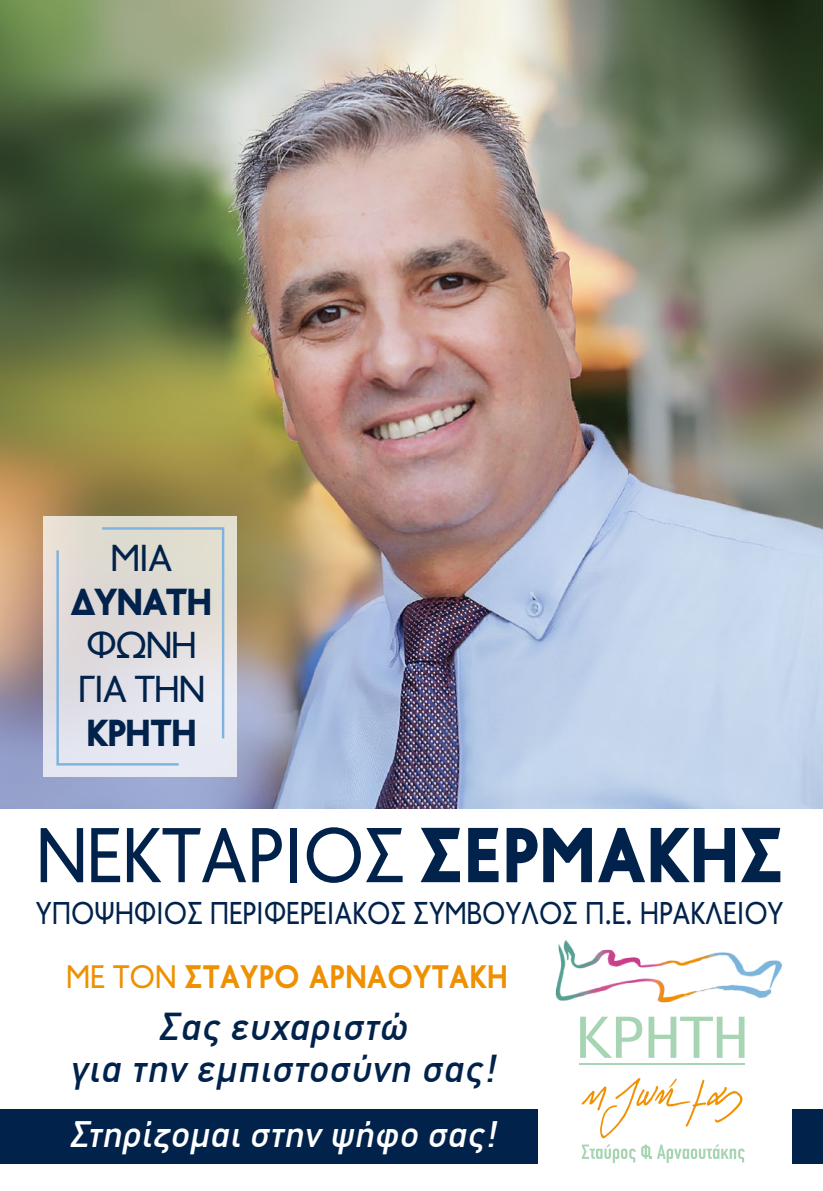
<style>
.page{position:relative;width:823px;height:1191px;background:#fff}
.page>*{position:absolute;margin:0;border:0;box-sizing:border-box;transform-origin:0 0}
.t1{font:78.6px "PF Transport";letter-spacing:.01em;color:#00224b;scale:.93 1}
.t2{font:italic 500 38px/42px "DIN Greek";color:#00224b;text-align:center}
.t3{font:38px/43.6px "PF Transport";letter-spacing:-.025em;color:#00224b}
.t4{font:900 38px "PF Transport";letter-spacing:-.025em;color:#00224b}
.t5{font:italic 500 36px "DIN Greek";color:#fff}
.t6{font:700 33px "PF Transport";letter-spacing:.01em;color:#ee9000;scale:.93 1}
.t7{font:32px "PF Transport";letter-spacing:.01em;color:#00224b;scale:.87 1}
.s1{font-weight:900}
.s2{font-weight:400}
</style>
<div class="page">
<div style="left:0;top:1109px;width:822px;height:55px;background:#00224b"></div>
<img style="left:0;top:0;width:822px;height:808px">
<div style="left:44px;top:516px;width:193px;height:260px;background:linear-gradient(to bottom,#e7ddcd,#e4e6f4)"></div>
<svg style="left:55px;top:526px;width:170px;height:240px;background:#e0dedf"></svg>
<div style="left:538px;top:934px;width:253px;height:247px;background:#fff"></div>
<svg style="left:582px;top:1144px;width:162px;height:19px"></svg>
<svg style="left:581px;top:1078px;width:161px;height:60px"></svg>
<svg style="left:580px;top:1016px;width:62px;height:41px"></svg>
<svg style="left:648px;top:1016px;width:96px;height:41px"></svg>
<hr style="left:579px;top:1063px;width:165px;height:2px;background:#a8d4b1">
<img style="left:555px;top:940px;width:227px;height:63px">
<p class="t3" style="left:111px;top:536px;width:63px">ΜΙΑ</p>
<p class="t4" style="left:71px;top:580px;width:143px">ΔΥΝΑΤΗ</p>
<p class="t3" style="left:78px;top:624px;width:128px">ΦΩΝΗ<br>ΓΙΑ ΤΗΝ</p>
<p class="t4" style="left:86px;top:710px;width:113px">ΚΡΗΤΗ</p>
<h1 class="t1" style="left:36px;top:811px;width:804px">ΝΕΚΤΑΡΙΟΣ <span class="s1">ΣΕΡΜΑΚΗΣ</span></h1>
<p class="t7" style="left:36px;top:895px;width:859px">ΥΠΟΨΗΦΙΟΣ ΠΕΡΙΦΕΡΕΙΑΚΟΣ ΣΥΜΒΟΥΛΟΣ Π.Ε. ΗΡΑΚΛΕΙΟΥ</p>
<p class="t6" style="left:66px;top:957px;width:476px"><span class="s2">ΜΕ ΤΟΝ</span> ΣΤΑΥΡΟ ΑΡΝΑΟΥΤΑΚΗ</p>
<p class="t2" style="left:69px;top:1005px;width:435px">Σας ευχαριστώ<br>για την εμπιστοσύνη σας!</p>
<p class="t5" style="left:69px;top:1112px;width:435px">Στηρίζομαιστην ψήφο σας!</p>
</div>
